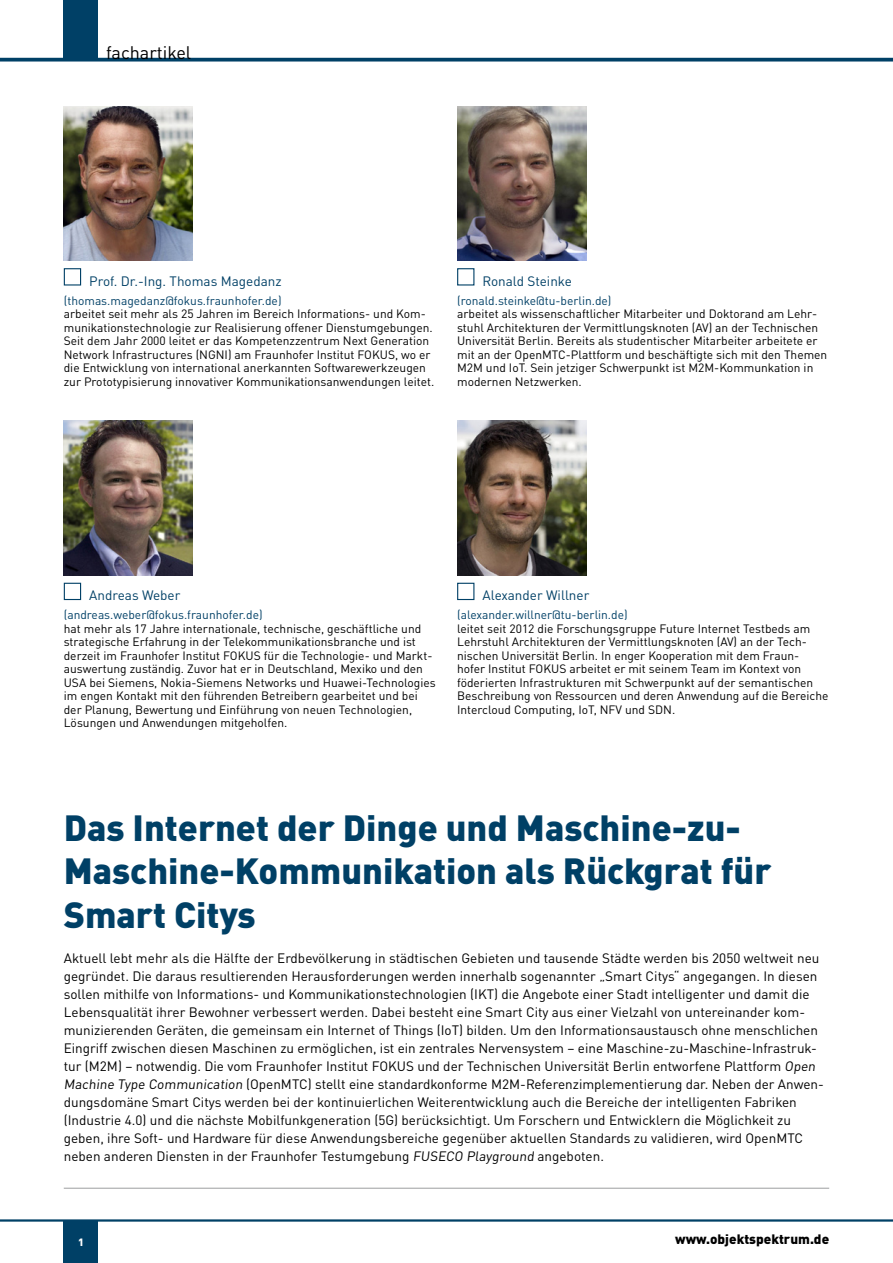
<style>
.page{position:relative;width:893px;height:1263px;background:#fff}
.page>*{position:absolute;margin:0;border:0;box-sizing:border-box;transform-origin:0 0}
.t1{font:900 36px/43.2px "DINOT";color:#004066}
.t2{font:18px "DINOT";color:#000}
.t3{font:13.5px/18px "DINOT";color:#000}
.t4{font:13.5px "DINOT";color:#004066}
.t5{font:900 13.5px "DINOT";color:#000}
.t6{font:12px/13.5px "DINOT";color:#000}
.t7{font:12px "DINOT";color:#004066}
.t8{font:900 10.5px "DINOT";color:#fff}
</style>
<div class="page">
<div style="left:64px;top:0;width:34px;height:58px;background:#004066"></div>
<div style="left:64px;top:1220px;width:34px;height:43px;background:#004066"></div>
<svg style="left:0;top:58px;width:893px;height:4px;background:#1e5678"></svg>
<hr style="left:0;top:1219px;width:893px;height:2px;background:#004066">
<div style="left:64px;top:268px;width:17px;height:17px;border:1px solid #004066"></div>
<div style="left:64px;top:583px;width:17px;height:17px;border:1px solid #004066"></div>
<div style="left:457px;top:268px;width:17px;height:17px;border:1px solid #004066"></div>
<div style="left:457px;top:583px;width:17px;height:17px;border:1px solid #004066"></div>
<img style="left:64px;top:106px;width:129px;height:155px">
<img style="left:64px;top:421px;width:129px;height:154px">
<img style="left:457px;top:106px;width:129px;height:155px">
<img style="left:457px;top:421px;width:129px;height:154px">
<hr style="left:64px;top:1188px;width:765px;height:1px;background:#9c9e9f">
<h2 class="t2" style="left:106px;top:41px;width:87px">fachartikel</h2>
<p class="t4" style="left:89px;top:272px;width:194px">Prof. Dr.-Ing. Thomas Magedanz</p>
<p class="t7" style="left:64px;top:293px;width:219px">(thomas.magedanz@fokus.fraunhofer.de)</p>
<p class="t6" style="left:64px;top:307px;width:372px">arbeitet seit mehr als 25 Jahren im Bereich Informations- und Kom&shy;munikationstechnologie zur Realisierung offener Dienstumgebungen.<br>Seit dem Jahr 2000 leitet er das Kompetenzzentrum Next Generation Network Infrastructures (NGNI) am Fraunhofer Institut FOKUS, wo er die Entwicklung von international anerkannten Softwarewerkzeugen zur Prototypisierung innovativer Kommunikationsanwendungen leitet.</p>
<p class="t4" style="left:483px;top:272px;width:91px">Ronald Steinke</p>
<p class="t7" style="left:457px;top:293px;width:156px">(ronald.steinke@tu-berlin.de)</p>
<p class="t6" style="left:457px;top:307px;width:372px">arbeitet als wissenschaftlicher Mitarbeiter und Doktorand am Lehr&shy;stuhl Architekturen der Vermittlungsknoten (AV) an der Technischen Universität Berlin. Bereits als studentischer Mitarbeiter arbeitete er mit an der OpenMTC-Plattform und beschäftigte sich mit den Themen M2M und IoT. Sein jetziger Schwerpunkt ist M2M-Kommunkation in modernen Netzwerken.</p>
<p class="t4" style="left:89px;top:587px;width:93px">Andreas Weber</p>
<p class="t7" style="left:64px;top:607px;width:200px">(andreas.weber@fokus.fraunhofer.de)</p>
<p class="t6" style="left:64px;top:621px;width:373px">hat mehr als 17 Jahre internationale, technische, geschäftliche und strategische Erfahrung in der Telekommunikationsbranche und ist derzeit im Fraunhofer Institut FOKUS für die Technologie- und Markt&shy;auswertung zuständig. Zuvor hat er in Deutschland, Mexiko und den USA bei Siemens, Nokia-Siemens Networks und Huawei-Technologies im engen Kontakt mit den führenden Betreibern gearbeitet und bei der Planung, Bewertung und Einführung von neuen Technologien, Lösungen und Anwendungen mitgeholfen.</p>
<p class="t4" style="left:483px;top:587px;width:108px">Alexander Willner</p>
<p class="t7" style="left:457px;top:607px;width:172px">(alexander.willner@tu-berlin.de)</p>
<p class="t6" style="left:457px;top:621px;width:373px">leitet seit 2012 die Forschungsgruppe Future Internet Testbeds am Lehrstuhl Architekturen der Vermittlungsknoten (AV) an der Tech&shy;nischen Universität Berlin. In enger Kooperation mit dem Fraun&shy;hofer Institut FOKUS arbeitet er mit seinem Team im Kontext von föderierten Infrastrukturen mit Schwerpunkt auf der semantischen Beschreibung von Ressourcen und deren Anwendung auf die Bereiche Intercloud Computing, IoT, NFV und SDN.</p>
<h1 class="t1" style="left:64px;top:805px;width:709px">Das Internet der Dinge und Maschine-zu-<br>Maschine-Kommunikation als Rückgrat für<br>Smart Citys</h1>
<p class="t3" style="left:64px;top:948px;width:762px">Aktuell lebt mehr als die Hälfte der Erdbevölkerung in städtischen Gebieten und tausende Städte werden bis 2050 weltweit neu gegründet. Die daraus resultierenden Herausforderungen werden innerhalb sogenannter „Smart Citys“ angegangen. In diesen sollen mithilfe von Informations- und Kommunikationstechnologien (IKT) die Angebote einer Stadt intelligenter und damit die Lebensqualität ihrer Bewohner verbessert werden. Dabei besteht eine Smart City aus einer Vielzahl von untereinander kom&shy;munizierenden Geräten, die gemeinsam ein Internet of Things (IoT) bilden. Um den Informationsaustausch ohne menschlichen Eingriff zwischen diesen Maschinen zu ermöglichen, ist ein zentrales Nervensystem – eine Maschine-zu-Maschine-Infrastruk&shy;tur (M2M) – notwendig. Die vom Fraunhofer Institut FOKUS und der Technischen Universität Berlin entworfene Plattform Open Machine Type Communication (OpenMTC) stellt eine standardkonforme M2M-Referenzimplementierung dar. Neben der Anwen&shy;dungsdomäne Smart Citys werden bei der kontinuierlichen Weiterentwicklung auch die Bereiche der intelligenten Fabriken (Industrie 4.0) und die nächste Mobilfunkgeneration (5G) berücksichtigt. Um Forschern und Entwicklern die Möglichkeit zu geben, ihre Soft- und Hardware für diese Anwendungsbereiche gegenüber aktuellen Standards zu validieren, wird OpenMTC neben anderen Diensten in der Fraunhofer Testumgebung FUSECO Playground angeboten.</p>
<p class="t8" style="left:78px;top:1235px;width:7px">1</p>
<p class="t5" style="left:675px;top:1230px;width:156px">www.objektspektrum.de</p>
</div>
